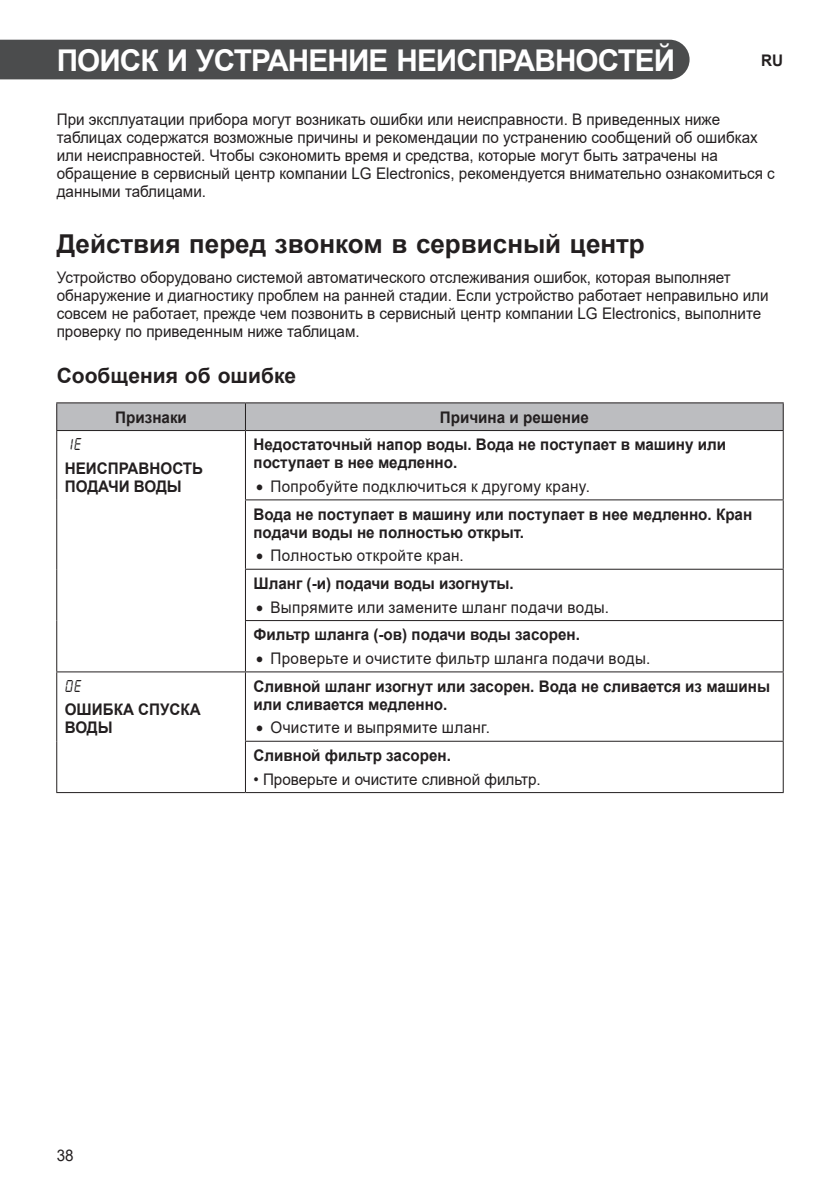
<style>
.page{position:relative;width:840px;height:1191px;background:#fff}
.page>*{position:absolute;margin:0;border:0;box-sizing:border-box;transform-origin:0 0}
._01_PL_Chapter{font:700 30px "Arial";letter-spacing:-.03em;color:#fff}
._02_Section{font:700 26px "Arial";color:#231f20}
._03_Topic_1{font:700 21px "Arial";color:#231f20}
._05_Paragraph_Regula{font:16px/18px "Arial";color:#231f20;scale:.95 1}
._05_Paragraph_Bold{font:700 16px/18px "Arial";color:#231f20;scale:.95 1}
._05_Paragraph_Regula-2{font:16px "Arial";letter-spacing:.025em;color:#231f20;scale:.95 1}
._05_Paragraph_Regula-3{font:16px "LG LCD";color:#231f20;scale:.95 1}
</style>
<div class="page">
<div style="left:0;top:40px;width:689px;height:39px;background:#4b4c4d"></div>
<hr style="left:56px;top:402px;width:189px;height:1px;background:#231f20">
<hr style="left:245px;top:402px;width:538px;height:1px;background:#231f20">
<div style="left:56px;top:403px;width:727px;height:27px;background:#bcbdc0"></div>
<hr style="left:56px;top:430px;width:189px;height:1px;background:#231f20">
<hr style="left:56px;top:431px;width:1px;height:69px;background:#231f20">
<hr style="left:245px;top:430px;width:538px;height:1px;background:#231f20">
<hr style="left:245px;top:431px;width:1px;height:68px;background:#231f20">
<hr style="left:782px;top:431px;width:1px;height:68px;background:#231f20">
<hr style="left:56px;top:500px;width:1px;height:69px;background:#231f20">
<hr style="left:245px;top:499px;width:538px;height:1px;background:#231f20">
<hr style="left:245px;top:500px;width:1px;height:69px;background:#231f20">
<hr style="left:782px;top:500px;width:1px;height:69px;background:#231f20">
<hr style="left:56px;top:569px;width:1px;height:51px;background:#231f20">
<hr style="left:245px;top:569px;width:538px;height:1px;background:#231f20">
<hr style="left:245px;top:570px;width:1px;height:50px;background:#231f20">
<hr style="left:782px;top:570px;width:1px;height:50px;background:#231f20">
<hr style="left:56px;top:620px;width:1px;height:51px;background:#231f20">
<hr style="left:245px;top:620px;width:538px;height:1px;background:#231f20">
<hr style="left:245px;top:621px;width:1px;height:50px;background:#231f20">
<hr style="left:782px;top:621px;width:1px;height:50px;background:#231f20">
<hr style="left:56px;top:671px;width:189px;height:1px;background:#231f20">
<hr style="left:56px;top:672px;width:1px;height:69px;background:#231f20">
<hr style="left:245px;top:671px;width:538px;height:1px;background:#231f20">
<hr style="left:245px;top:672px;width:1px;height:68px;background:#231f20">
<hr style="left:782px;top:672px;width:1px;height:68px;background:#231f20">
<hr style="left:56px;top:741px;width:1px;height:51px;background:#231f20">
<hr style="left:245px;top:740px;width:538px;height:1px;background:#231f20">
<hr style="left:245px;top:741px;width:1px;height:51px;background:#231f20">
<hr style="left:782px;top:741px;width:1px;height:51px;background:#231f20">
<hr style="left:56px;top:792px;width:189px;height:1px;background:#231f20">
<hr style="left:245px;top:792px;width:538px;height:1px;background:#231f20">
<p class="_01_PL_Chapter" style="left:57px;top:40px;width:619px">ПОИСК И УСТРАНЕНИЕ НЕИСПРАВНОСТЕЙ</p>
<p class="_05_Paragraph_Bold" style="left:760px;top:52px;width:25px">RU</p>
<p class="_05_Paragraph_Regula" style="left:57px;top:110px;width:757px">При эксплуатации прибора могут возникать ошибки или неисправности. В приведенных ниже таблицах содержатся возможные причины и рекомендации по устранению сообщений об ошибках или неисправностей. Чтобы сэкономить время и средства, которые могут быть затрачены на обращение в сервисный центр компании LG Electronics, рекомендуется внимательно ознакомиться с данными таблицами.</p>
<p class="_02_Section" style="left:57px;top:227px;width:589px">Действия перед звонком в сервисный центр</p>
<p class="_05_Paragraph_Regula" style="left:57px;top:268px;width:750px">Устройство оборудовано системой автоматического отслеживания ошибок, которая выполняет обнаружение и диагностику проблем на ранней стадии. Если устройство работает неправильно или совсем не работает, прежде чем позвонить в сервисный центр компании LG Electronics, выполните проверку по приведенным ниже таблицам.</p>
<p class="_03_Topic_1" style="left:57px;top:361px;width:241px">Сообщения об ошибке</p>
<p class="_05_Paragraph_Bold" style="left:115px;top:408px;width:77px">Признаки</p>
<p class="_05_Paragraph_Bold" style="left:439px;top:408px;width:158px">Причина и решение</p>
<p class="_05_Paragraph_Regula-3" style="left:65px;top:437px;width:21px">1E</p>
<p class="_05_Paragraph_Bold" style="left:65px;top:460px;width:147px">НЕИСПРАВНОСТЬ<br>ПОДАЧИ ВОДЫ</p>
<p class="_05_Paragraph_Bold" style="left:253px;top:436px;width:499px">Недостаточный напор воды. Вода не поступает в машину или поступает в нее медленно.</p>
<p class="_05_Paragraph_Regula-2" style="left:256px;top:475px;width:352px">• Попробуйте подключиться к другому крану.</p>
<p class="_05_Paragraph_Bold" style="left:253px;top:505px;width:526px">Вода не поступает в машину или поступает в нее медленно. Кран подачи воды не полностью открыт.</p>
<p class="_05_Paragraph_Regula-2" style="left:256px;top:544px;width:220px">• Полностью откройте кран.</p>
<p class="_05_Paragraph_Bold" style="left:253px;top:575px;width:275px">Шланг (-и) подачи воды изогнуты.</p>
<p class="_05_Paragraph_Regula-2" style="left:256px;top:596px;width:372px">• Выпрямите или замените шланг подачи воды.</p>
<p class="_05_Paragraph_Bold" style="left:253px;top:626px;width:345px">Фильтр шланга (-ов) подачи воды засорен.</p>
<p class="_05_Paragraph_Regula-2" style="left:256px;top:647px;width:416px">• Проверьте и очистите фильтр шланга подачи воды.</p>
<p class="_05_Paragraph_Regula-3" style="left:65px;top:678px;width:21px">OE</p>
<p class="_05_Paragraph_Bold" style="left:65px;top:701px;width:145px">ОШИБКА СПУСКА<br>ВОДЫ</p>
<p class="_05_Paragraph_Bold" style="left:253px;top:677px;width:545px">Сливной шланг изогнут или засорен. Вода не сливается из машины или сливается медленно.</p>
<p class="_05_Paragraph_Regula-2" style="left:256px;top:716px;width:247px">• Очистите и выпрямите шланг.</p>
<p class="_05_Paragraph_Bold" style="left:253px;top:746px;width:209px">Сливной фильтр засорен.</p>
<p class="_05_Paragraph_Regula" style="left:253px;top:770px;width:304px">• Проверьте и очистите сливной фильтр.</p>
<p class="_05_Paragraph_Regula" style="left:57px;top:1146px;width:19px">38</p>
</div>
